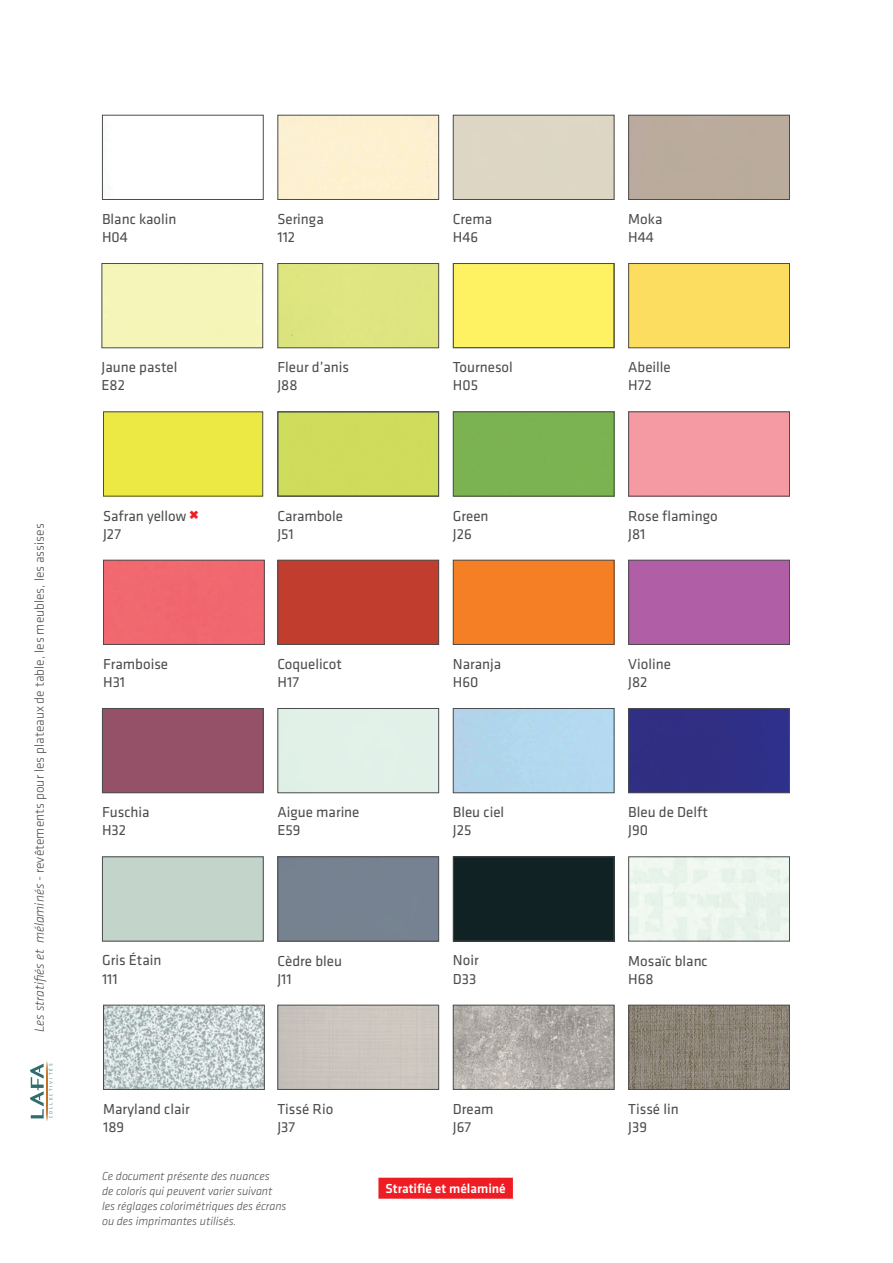
<style>
.page{position:relative;width:893px;height:1263px;background:#fff}
.page>*{position:absolute;margin:0;border:0;box-sizing:border-box;transform-origin:0 0}
.t1{font:15px/18px "Klavika";color:#4b4c4d}
.t2{font:300 13.5px "Klavika";color:#4b4c4d}
.t3{font:500 13.5px "Klavika";color:#fff}
.t4{font:italic 300 12px/15px "Klavika";color:#4b4c4d}
.t5{font:4.8px "Klavika";letter-spacing:.42em;color:#4e8690}
.s1{font-style:italic}
.s2{color:#ee1d23}
</style>
<div class="page">
<div style="left:378px;top:1178px;width:135px;height:21px;background:#ee1d23"></div>
<div style="left:277px;top:708px;width:162px;height:85px;background:#e1f1e8"></div>
<div style="left:452px;top:114px;width:163px;height:86px;background:#ddd6c5"></div>
<div style="left:277px;top:263px;width:162px;height:86px;background:#dee580"></div>
<div style="left:452px;top:856px;width:163px;height:86px;background:#112224"></div>
<div style="left:277px;top:411px;width:162px;height:86px;background:#cedc5c"></div>
<div style="left:452px;top:411px;width:163px;height:86px;background:#7cb351"></div>
<svg style="left:102px;top:114px;width:162px;height:86px"></svg>
<div style="left:102px;top:856px;width:162px;height:86px;background:#c3d4cb"></div>
<div style="left:101px;top:263px;width:162px;height:86px;background:#f6f5b9"></div>
<div style="left:277px;top:114px;width:162px;height:86px;background:#fcf1d1"></div>
<div style="left:452px;top:263px;width:163px;height:86px;background:#fef262"></div>
<div style="left:628px;top:263px;width:162px;height:86px;background:#fddd5f"></div>
<div style="left:103px;top:411px;width:160px;height:86px;background:#ece944"></div>
<svg style="left:628px;top:856px;width:162px;height:86px"></svg>
<svg style="left:103px;top:1004px;width:162px;height:86px;background:#c2cccc"></svg>
<div style="left:103px;top:559px;width:162px;height:86px;background:#f16770"></div>
<div style="left:628px;top:411px;width:162px;height:86px;background:#f59aa2"></div>
<div style="left:102px;top:708px;width:162px;height:85px;background:#945167"></div>
<div style="left:277px;top:559px;width:162px;height:86px;background:#c13e2e"></div>
<div style="left:452px;top:559px;width:163px;height:86px;background:#f57f24"></div>
<div style="left:277px;top:1004px;width:162px;height:86px;background:#cac5be"></div>
<div style="left:277px;top:856px;width:162px;height:86px;background:#768290"></div>
<svg style="left:452px;top:1004px;width:163px;height:86px;background:#afaaa5"></svg>
<div style="left:628px;top:114px;width:162px;height:86px;background:#baab9c"></div>
<div style="left:628px;top:559px;width:162px;height:86px;background:#b05ea5"></div>
<div style="left:452px;top:708px;width:163px;height:85px;background:#b2d7ee"></div>
<svg style="left:628px;top:708px;width:162px;height:85px;background:#302f82"></svg>
<svg style="left:628px;top:1004px;width:162px;height:86px;background:#888074"></svg>
<svg style="left:30px;top:1063px;width:14px;height:55px"></svg>
<svg style="left:47px;top:1061px;width:1px;height:60px"></svg>
<p class="t2" style="left:32px;top:1032px;width:510px;rotate:-90deg"><span class="s1">Les stratifiés et mélaminés -</span> revêtements pour les plateaux de table, les meubles, les assises</p>
<p class="t5" style="left:48px;top:1118px;width:56px;rotate:-90deg">COLLECTIVITÉS</p>
<p class="t1" style="left:102px;top:210px;width:76px">Blanc kaolin<br>H04</p>
<p class="t1" style="left:277px;top:210px;width:48px">Seringa<br>112</p>
<p class="t1" style="left:453px;top:210px;width:41px">Crema<br>H46</p>
<p class="t1" style="left:628px;top:210px;width:36px">Moka<br>H44</p>
<p class="t1" style="left:277px;top:358px;width:73px">Fleur d’anis<br>J88</p>
<p class="t1" style="left:102px;top:358px;width:77px">Jaune pastel<br>E82</p>
<p class="t1" style="left:453px;top:358px;width:62px">Tournesol<br>H05</p>
<p class="t1" style="left:628px;top:358px;width:44px">Abeille<br>H72</p>
<p class="t1" style="left:103px;top:507px;width:97px">Safran yellow <span class="s2">✖<br></span>J27</p>
<p class="t1" style="left:277px;top:507px;width:67px">Carambole<br>J51</p>
<p class="t1" style="left:453px;top:507px;width:37px">Green<br>J26</p>
<p class="t1" style="left:628px;top:507px;width:91px">Rose flamingo<br>J81</p>
<p class="t1" style="left:103px;top:655px;width:67px">Framboise<br>H31</p>
<p class="t1" style="left:277px;top:655px;width:66px">Coquelicot<br>H17</p>
<p class="t1" style="left:453px;top:655px;width:50px">Naranja<br>H60</p>
<p class="t1" style="left:628px;top:655px;width:44px">Violine<br>J82</p>
<p class="t1" style="left:102px;top:803px;width:49px">Fuschia<br>H32</p>
<p class="t1" style="left:277px;top:803px;width:84px">Aigue marine<br>E59</p>
<p class="t1" style="left:453px;top:803px;width:53px">Bleu ciel<br>J25</p>
<p class="t1" style="left:628px;top:803px;width:81px">Bleu de Delft<br>J90</p>
<p class="t1" style="left:102px;top:952px;width:61px">Gris Étain<br>111</p>
<p class="t1" style="left:277px;top:952px;width:66px">Cèdre bleu<br>J11</p>
<p class="t1" style="left:453px;top:952px;width:27px">Noir<br>D33</p>
<p class="t1" style="left:628px;top:952px;width:81px">Mosaïc blanc<br>H68</p>
<p class="t1" style="left:103px;top:1100px;width:88px">Maryland clair<br>189</p>
<p class="t1" style="left:277px;top:1100px;width:57px">Tissé Rio<br>J37</p>
<p class="t1" style="left:453px;top:1100px;width:42px">Dream<br>J67</p>
<p class="t1" style="left:628px;top:1100px;width:52px">Tissé lin<br>J39</p>
<p class="t4" style="left:102px;top:1168px;width:186px">Ce document présente des nuances<br>de coloris qui peuvent varier suivant les réglages colorimétriques des écrans ou des imprimantes utilisés.</p>
<p class="t3" style="left:386px;top:1179px;width:122px">Stratifié et mélaminé</p>
</div>
